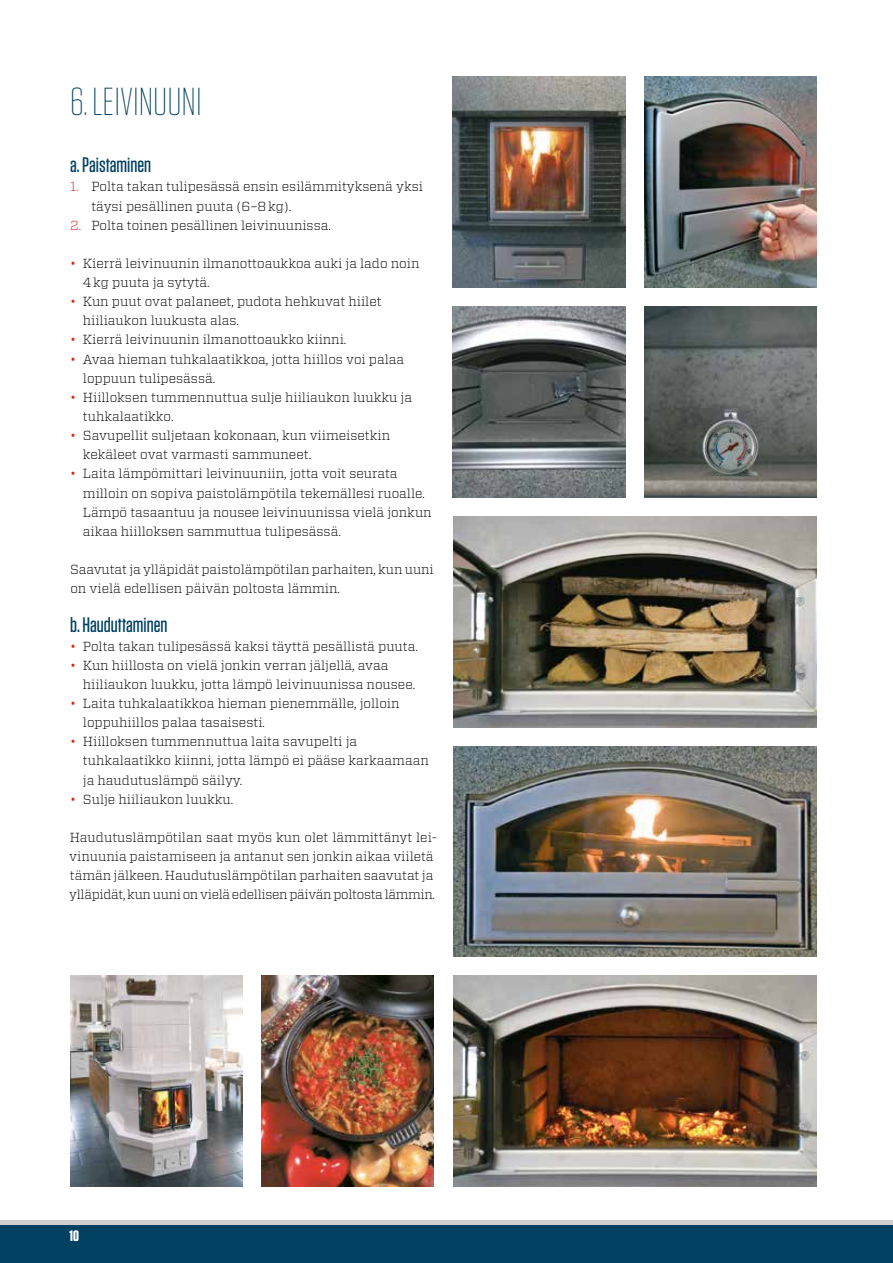
<style>
.page{position:relative;width:893px;height:1263px;background:#fff}
.page>*{position:absolute;margin:0;border:0;box-sizing:border-box;transform-origin:0 0}
.t1{font:200 39px "Tungsten";color:#004161}
.t2{font:500 21px "Tungsten";color:#004161}
.t3{font:700 15px "Tungsten";color:#fff}
.t4{font:300 13.2px/19.2px "Vitesse";color:#000}
.s1{color:#e41f13}
</style>
<div class="page">
<div style="left:0;top:1225px;width:893px;height:38px;background:#004161"></div>
<div style="left:0;top:1220px;width:893px;height:5px;background:#d0d0d0"></div>
<img style="left:644px;top:77px;width:172px;height:210px">
<img style="left:453px;top:306px;width:172px;height:191px">
<img style="left:453px;top:77px;width:172px;height:210px">
<img style="left:644px;top:306px;width:172px;height:191px">
<img style="left:453px;top:976px;width:363px;height:210px">
<img style="left:453px;top:517px;width:363px;height:210px">
<img style="left:453px;top:746px;width:363px;height:211px">
<img style="left:70px;top:976px;width:172px;height:210px">
<img style="left:261px;top:976px;width:173px;height:210px">
<h1 class="t1" style="left:70px;top:82px;width:133px">6. LEIVINUUNI</h1>
<h2 class="t2" style="left:70px;top:154px;width:82px">a. Paistaminen</h2>
<p class="t4" style="left:91px;top:177px;width:333px;text-indent:-21px"><span class="s1">1.</span> Polta takan tulipesässä ensin esilämmityksenä yksi täysi pesällinen puuta (6–8 kg).</p>
<p class="t4" style="left:70px;top:215px;width:262px"><span class="s1">2.</span> Polta toinen pesällinen leivinuunissa.</p>
<p class="t4" style="left:83px;top:253px;width:338px;text-indent:-13px"><span class="s1">•</span> Kierrä leivinuunin ilmanottoaukkoa auki ja lado noin<br>4 kg puuta ja sytytä.</p>
<p class="t4" style="left:83px;top:292px;width:300px;text-indent:-13px"><span class="s1">•</span> Kun puut ovat palaneet, pudota hehkuvat hiilet hiiliaukon luukusta alas.</p>
<p class="t4" style="left:70px;top:330px;width:278px"><span class="s1">•</span> Kierrä leivinuunin ilmanottoaukko kiinni.</p>
<p class="t4" style="left:83px;top:349px;width:323px;text-indent:-13px"><span class="s1">•</span> Avaa hieman tuhkalaatikkoa, jotta hiillos voi palaa loppuun tulipesässä.</p>
<p class="t4" style="left:83px;top:387px;width:331px;text-indent:-13px"><span class="s1">•</span> Hiilloksen tummennuttua sulje hiiliaukon luukku ja tuhkalaatikko.</p>
<p class="t4" style="left:83px;top:426px;width:309px;text-indent:-13px"><span class="s1">•</span> Savupellit suljetaan kokonaan, kun viimeisetkin kekäleet ovat varmasti sammuneet.</p>
<p class="t4" style="left:83px;top:464px;width:350px;text-indent:-13px"><span class="s1">•</span> Laita lämpömittari leivinuuniin, jotta voit seurata milloin on sopiva paistolämpötila tekemällesi ruoalle.<br>Lämpö tasaantuu ja nousee leivinuunissa vielä jonkun aikaa hiilloksen sammuttua tulipesässä.</p>
<p class="t4" style="left:70px;top:559px;width:365px">Saavutat ja ylläpidät paistolämpötilan parhaiten, kun uuni on vielä edellisen päivän poltosta lämmin.</p>
<h2 class="t2" style="left:70px;top:613px;width:99px">b. Hauduttaminen</h2>
<p class="t4" style="left:70px;top:636px;width:349px"><span class="s1">•</span> Polta takan tulipesässä kaksi täyttä pesällistä puuta.</p>
<p class="t4" style="left:83px;top:655px;width:334px;text-indent:-13px"><span class="s1">•</span> Kun hiillosta on vielä jonkin verran jäljellä, avaa hiiliaukon luukku, jotta lämpö leivinuunissa nousee.</p>
<p class="t4" style="left:83px;top:693px;width:318px;text-indent:-13px"><span class="s1">•</span> Laita tuhkalaatikkoa hieman pienemmälle, jolloin loppuhiillos palaa tasaisesti.</p>
<p class="t4" style="left:83px;top:732px;width:347px;text-indent:-13px"><span class="s1">•</span> Hiilloksen tummennuttua laita savupelti ja tuhkalaatikko kiinni, jotta lämpö ei pääse karkaamaan ja haudutuslämpö säilyy.</p>
<p class="t4" style="left:70px;top:789px;width:164px"><span class="s1">•</span> Sulje hiiliaukon luukku.</p>
<p class="t4" style="left:69px;top:827px;width:370px">Haudutuslämpötilan saat myös kun olet lämmittänyt lei&shy;vinuunia paistamiseen ja antanut sen jonkin aikaa viiletä tämän jälkeen. Haudutuslämpötilan parhaiten saavutat ja ylläpidät, kun uuni on vielä edellisen päivän poltosta lämmin.</p>
<p class="t3" style="left:70px;top:1228px;width:11px">10</p>
</div>
